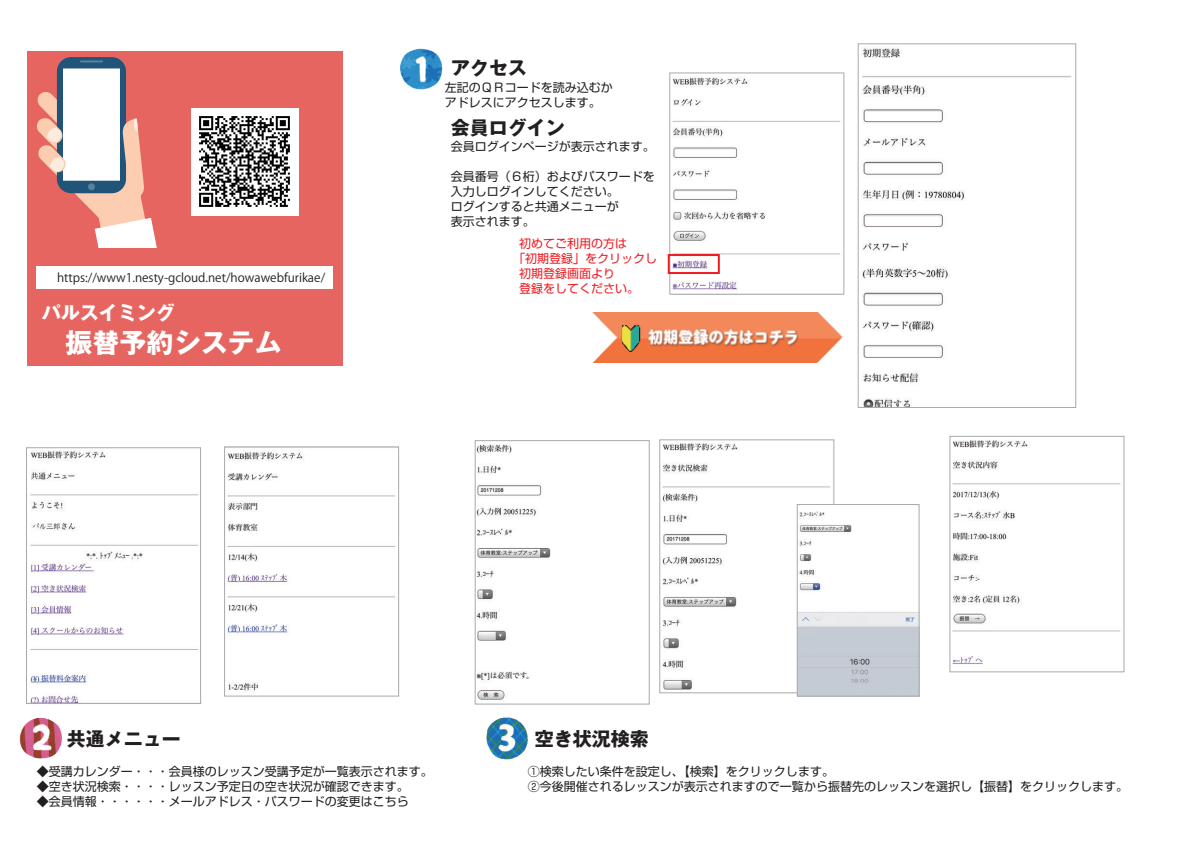
<style>
.page{position:relative;width:1191px;height:842px;background:#fff}
.page>*{position:absolute;margin:0;border:0;box-sizing:border-box;transform-origin:0 0}
.t1{font:700 27px "Gothic MB101 Pro";color:#fff}
.t2{font:700 19px "Gothic MB101 Pro";color:#231f20}
.t3{font:700 19px "Gothic MB101 Pro";color:#fff}
.t4{font:12px/15px "Shin Go Pro";color:#231f20}
.t5{font:12px "Koz Go Pr 6 N";color:#231f20}
.t6{font:12px "Shin Go Pro";color:#ee1d23}
</style>
<div class="page">
<div style="left:27px;top:51px;width:315px;height:315px;background:#e66560"></div>
<div style="left:57px;top:57px;width:69px;height:136px;background:#205479;border-radius:14px"></div>
<div style="left:63px;top:68px;width:57px;height:113px;background:#fff"></div>
<hr style="left:80px;top:60px;width:23px;height:2px;background:#56829a">
<svg style="left:37px;top:91px;width:120px;height:157px"></svg>
<img style="left:191px;top:109px;width:107px;height:107px">
<img style="left:662px;top:443px;width:168px;height:247px">
<div style="left:659px;top:439px;width:175px;height:254px;border:1px solid #a8a9ad"></div>
<img style="left:30px;top:450px;width:169px;height:252px">
<div style="left:26px;top:447px;width:175px;height:257px;border:1px solid #a8a9ad"></div>
<img style="left:227px;top:450px;width:169px;height:241px">
<div style="left:224px;top:447px;width:175px;height:250px;border:1px solid #a8a9ad"></div>
<img style="left:672px;top:76px;width:169px;height:214px">
<div style="left:669px;top:72px;width:175px;height:223px;border:1px solid #a8a9ad"></div>
<img style="left:862px;top:47px;width:210px;height:359px">
<div style="left:857px;top:43px;width:219px;height:365px;border:1px solid #a8a9ad"></div>
<img style="left:798px;top:506px;width:119px;height:189px">
<div style="left:796px;top:504px;width:123px;height:193px;border:1px solid #a8a9ad"></div>
<img style="left:476px;top:444px;width:75px;height:256px">
<div style="left:474px;top:440px;width:176px;height:265px;border:1px solid #a8a9ad"></div>
<img style="left:952px;top:440px;width:169px;height:224px">
<div style="left:949px;top:436px;width:175px;height:236px;border:1px solid #a8a9ad"></div>
<img style="left:593px;top:313px;width:250px;height:50px">
<div style="left:37px;top:266px;width:296px;height:23px;background:#fff"></div>
<img style="left:400px;top:48px;width:43px;height:42px">
<div style="left:668px;top:254px;width:52px;height:20px;border:2px solid #ee1d23"></div>
<img style="left:19px;top:717px;width:43px;height:42px">
<img style="left:486px;top:717px;width:42px;height:43px">
<p class="t5" style="left:57px;top:271px;width:270px">https://www1.nesty-gcloud.net/howawebfurikae/</p>
<h2 class="t3" style="left:42px;top:297px;width:134px">パルスイミング</h2>
<h1 class="t1" style="left:66px;top:320px;width:218px">振替予約システム</h1>
<h2 class="t2" style="left:450px;top:52px;width:78px">アクセス</h2>
<p class="t4" style="left:445px;top:78px;width:169px">左記のＱＲコードを読み込むかアドレスにアクセスします。</p>
<h2 class="t2" style="left:450px;top:112px;width:115px">会員ログイン</h2>
<p class="t4" style="left:450px;top:137px;width:205px">会員ログインページが表示されます。</p>
<p class="t4" style="left:450px;top:167px;width:205px">会員番号（６桁）およびパスワードを入力しログインしてください。<br>ログインすると共通メニューが<br>表示されます。</p>
<p class="t6" style="left:519px;top:234px;width:109px">初めてご利用の方は</p>
<p class="t6" style="left:513px;top:249px;width:145px">「初期登録」をクリックし</p>
<p class="t6" style="left:519px;top:264px;width:97px">初期登録画面より</p>
<p class="t6" style="left:519px;top:279px;width:121px">登録をしてください。</p>
<h2 class="t2" style="left:67px;top:723px;width:116px">共通メニュー</h2>
<p class="t4" style="left:37px;top:762px;width:397px">◆受講カレンダー・・・会員様のレッスン受講予定が一覧表示されます。</p>
<p class="t4" style="left:37px;top:777px;width:373px">◆空き状況検索・・・・レッスン予定日の空き状況が確認できます。</p>
<p class="t4" style="left:37px;top:792px;width:373px">◆会員情報・・・・・・メールアドレス・パスワードの変更はこちら</p>
<h2 class="t2" style="left:535px;top:723px;width:115px">空き状況検索</h2>
<p class="t4" style="left:528px;top:762px;width:601px">①検索したい条件を設定し、【検索】をクリックします。<br>②今後開催されるレッスンが表示されますので一覧から振替先のレッスンを選択し【振替】をクリックします。</p>
</div>
